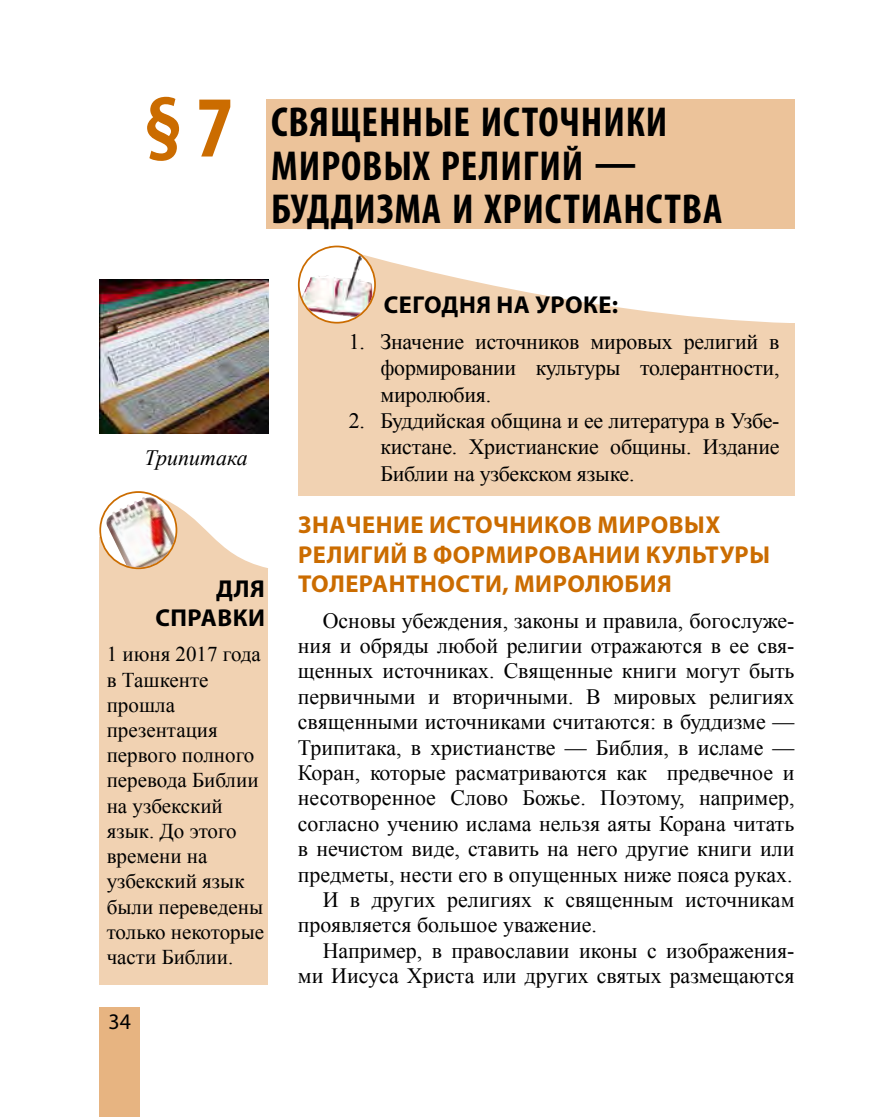
<style>
.page{position:relative;width:869px;height:1117px;background:#fff}
.page>*{position:absolute;margin:0;border:0;box-sizing:border-box;transform-origin:0 0}
.t1{font:700 condensed 42px/43.8px "Myriad Pro";letter-spacing:.02em;color:#000}
.t2{font:700 24.5px/29.4px "Myriad Pro";letter-spacing:.02em;color:#cb6c00}
.t3{font:700 24.5px/29.4px "Myriad Pro";letter-spacing:.02em;color:#000;text-align:right}
.t4{font:22.4px "Myriad Pro";color:#000}
.t5{font:21.88px/26.2px "Times New Roman";color:#000;text-align:justify}
.t6{font:italic 21.88px "Times New Roman";color:#000}
.t7{font:21px/25.2px "Times New Roman";color:#000}
.s1{font-size:87.5px;color:#cb6c00}
</style>
<div class="page">
<div style="left:99px;top:1007px;width:41px;height:109px;background:#e7b481"></div>
<div style="left:298px;top:323px;width:496px;height:173px;background:#f1d2b2"></div>
<svg style="left:329px;top:245px;width:456px;height:78px"></svg>
<div style="left:298px;top:287px;width:93px;height:83px;background:#f1d2b2"></div>
<svg style="left:298px;top:246px;width:77px;height:76px"></svg>
<img style="left:301px;top:255px;width:72px;height:62px">
<div style="left:298px;top:245px;width:78px;height:78px;border:2px solid #cb6c00;border-radius:50%"></div>
<div style="left:265px;top:99px;width:529px;height:129px;background:#ecc39a"></div>
<img style="left:99px;top:279px;width:169px;height:154px">
<div style="left:99px;top:568px;width:169px;height:416px;background:#f1d2b2"></div>
<svg style="left:99px;top:491px;width:168px;height:77px"></svg>
<svg style="left:100px;top:492px;width:76px;height:76px"></svg>
<img style="left:106px;top:496px;width:69px;height:71px">
<div style="left:99px;top:491px;width:78px;height:78px;border:2px solid #cb6c00;border-radius:50%"></div>
<h1 class="t1" style="left:271px;top:99px;width:452px;text-indent:-127px"><span class="s1">§ 7</span> СВЯЩЕННЫЕ ИСТОЧНИКИ<br>МИРОВЫХ РЕЛИГИЙ —<br>БУДДИЗМА И ХРИСТИАНСТВА</h1>
<p class="t6" style="left:144px;top:442px;width:104px">Трипитака</p>
<p class="t3" style="left:155px;top:573px;width:111px">ДЛЯ<br>СПРАВКИ</p>
<p class="t7" style="left:107px;top:641px;width:159px">1 июня 2017 года в Ташкенте прошла презентация первого полного перевода Библии на узбекский язык. До этого времени на узбекский язык были переведены только некоторые части Библии.</p>
<p class="t4" style="left:108px;top:1007px;width:24px">34</p>
<p class="t3" style="left:383px;top:289px;width:236px">СЕГОДНЯ НА УРОКЕ:</p>
<p class="t5" style="left:380px;top:328px;width:400px;text-indent:-32px">1. Значение источников мировых религий в формировании культуры толерантности, миролюбия.</p>
<p class="t5" style="left:380px;top:407px;width:400px;text-indent:-32px">2. Буддийская община и ее литература в Узбе&shy;кистане. Христианские общины. Издание Библии на узбекском языке.</p>
<p class="t2" style="left:298px;top:509px;width:473px">ЗНАЧЕНИЕ ИСТОЧНИКОВ МИРОВЫХ<br>РЕЛИГИЙ В ФОРМИРОВАНИИ КУЛЬТУРЫ<br>ТОЛЕРАНТНОСТИ, МИРОЛЮБИЯ</p>
<p class="t5" style="left:322px;top:606px;width:473px">Основы убеждения, законы и правила, богослуже-</p>
<p class="t5" style="left:298px;top:632px;width:498px">ния и обряды любой религии отражаются в ее свя-</p>
<p class="t5" style="left:298px;top:657px;width:498px">щенных источниках. Священные книги могут быть</p>
<p class="t5" style="left:298px;top:682px;width:498px">первичными и вторичными. В мировых религиях</p>
<p class="t5" style="left:298px;top:708px;width:498px">священными источниками считаются: в буддизме —</p>
<p class="t5" style="left:298px;top:733px;width:498px">Трипитака, в христианстве — Библия, в исламе —</p>
<p class="t5" style="left:298px;top:759px;width:498px">Коран, которые расматриваются как предвечное и</p>
<p class="t5" style="left:298px;top:784px;width:498px">несотворенное Слово Божье. Поэтому, например,</p>
<p class="t5" style="left:298px;top:809px;width:498px">согласно учению ислама нельзя аяты Корана читать</p>
<p class="t5" style="left:298px;top:835px;width:498px">в нечистом виде, ставить на него другие книги или</p>
<p class="t5" style="left:298px;top:860px;width:496px">предметы, нести его в опущенных ниже пояса руках.</p>
<p class="t5" style="left:322px;top:885px;width:473px">И в других религиях к священным источникам</p>
<p class="t5" style="left:298px;top:911px;width:300px">проявляется большое уважение.</p>
<p class="t5" style="left:322px;top:936px;width:473px">Например, в православии иконы с изображения-</p>
<p class="t5" style="left:298px;top:962px;width:498px">ми Иисуса Христа или других святых размещаются</p>
</div>
